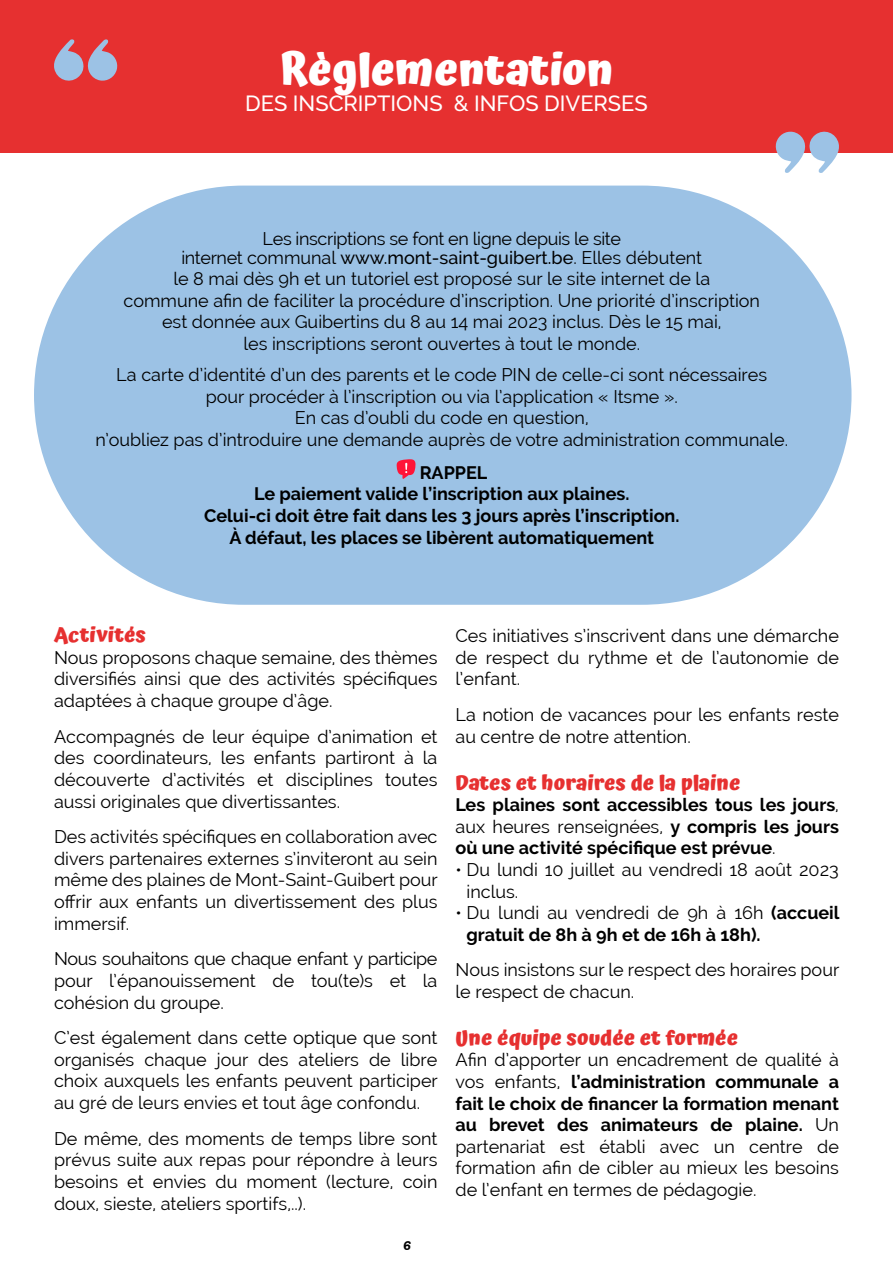
<style>
.page{position:relative;width:893px;height:1263px;background:#fff}
.page>*{position:absolute;margin:0;border:0;box-sizing:border-box;transform-origin:0 0}
.t1{font:700 44.7px "Atma";color:#fff}
.t2{font:500 21.9px "Raleway";color:#fff}
.t3{font:700 21px "Atma";color:#e63030}
.t4{font:18px/21.6px "Raleway";color:#000;text-align:justify}
.t5{font:700 18px/21.6px "Raleway";color:#000;text-align:justify}
.t6{font:18px/18.6px "Raleway";letter-spacing:-.02em;color:#000;text-align:center}
.t7{font:15px "Pacifico";color:#000}
.s1{font-weight:500}
.s2{font-weight:400}
.s3{font-weight:700}
</style>
<div class="page">
<div style="left:34px;top:186px;width:817px;height:419px;background:#9cc2e5;border-radius:210px"></div>
<svg style="left:397px;top:459px;width:19px;height:20px"></svg>
<div style="left:0;top:0;width:893px;height:152px;background:#e63030"></div>
<svg style="left:54px;top:39px;width:64px;height:42px"></svg>
<svg style="left:774px;top:131px;width:65px;height:42px"></svg>
<h1 class="t1" style="left:279px;top:44px;width:336px">Règlementation</h1>
<p class="t2" style="left:245px;top:91px;width:404px">DES INSCRIPTIONS &amp; INFOS DIVERSES</p>
<p class="t6" style="left:181px;top:229px;width:522px">Les inscriptions se font en ligne depuis le site<br>internet communal <span class="s1">www.mont-saint-guibert.be</span>. Elles débutent</p>
<p class="t4" style="left:124px;top:268px;width:638px;text-align:center">le 8 mai dès 9h et un tutoriel est proposé sur le site internet de la<br>commune afin de faciliter la procédure d’inscription. Une priorité d’inscription est donnée aux Guibertins du 8 au 14 mai 2023 inclus. Dès le 15 mai,<br>les inscriptions seront ouvertes à tout le monde.</p>
<p class="t4" style="left:95px;top:364px;width:694px;text-align:center">La carte d’identité d’un des parents et le code PIN de celle-ci sont nécessaires pour procéder à l’inscription ou via l’application « Itsme ».<br>En cas d’oubli du code en question,<br>n’oubliez pas d’introduire une demande auprès de votre administration communale.</p>
<p class="t5" style="left:420px;top:462px;width:69px">RAPPEL</p>
<p class="t5" style="left:254px;top:483px;width:377px">Le paiement valide l’inscription aux plaines.</p>
<p class="t5" style="left:204px;top:505px;width:477px">Celui-ci doit être fait dans les 3 jours après l’inscription.</p>
<p class="t5" style="left:229px;top:527px;width:426px">À défaut, les places se libèrent automatiquement</p>
<p class="t3" style="left:54px;top:623px;width:94px">Activités</p>
<p class="t4" style="left:54px;top:647px;width:385px">Nous proposons chaque semaine, des thèmes diversifiés ainsi que des activités spécifiques adaptées à chaque groupe d’âge.</p>
<p class="t4" style="left:54px;top:725px;width:385px">Accompagnés de leur équipe d’animation et des coordinateurs, les enfants partiront à la découverte d’activités et disciplines toutes aussi originales que divertissantes.</p>
<p class="t4" style="left:54px;top:826px;width:385px">Des activités spécifiques en collaboration avec divers partenaires externes s’inviteront au sein même des plaines de Mont-Saint-Guibert pour offrir aux enfants un divertissement des plus immersif.</p>
<p class="t4" style="left:54px;top:948px;width:385px">Nous souhaitons que chaque enfant y participe pour l’épanouissement de tou(te)s et la cohésion du groupe.</p>
<p class="t4" style="left:54px;top:1027px;width:385px">C’est également dans cette optique que sont organisés chaque jour des ateliers de libre choix auxquels les enfants peuvent participer au gré de leurs envies et tout âge confondu.</p>
<p class="t4" style="left:54px;top:1127px;width:385px">De même, des moments de temps libre sont prévus suite aux repas pour répondre à leurs besoins et envies du moment (lecture, coin doux, sieste, ateliers sportifs,..).</p>
<p class="t7" style="left:403px;top:1236px;width:10px">6</p>
<p class="t4" style="left:455px;top:625px;width:385px">Ces initiatives s’inscrivent dans une démarche de respect du rythme et de l’autonomie de l’enfant.</p>
<p class="t4" style="left:455px;top:704px;width:385px">La notion de vacances pour les enfants reste au centre de notre attention.</p>
<p class="t3" style="left:455px;top:770px;width:286px">Dates et horaires de la plaine</p>
<p class="t5" style="left:455px;top:794px;width:385px">Les plaines sont accessibles tous les jours<span class="s2">, aux heures renseignées,</span> y compris les jours où une activité spécifique est prévue<span class="s2">.</span></p>
<p class="t4" style="left:466px;top:859px;width:374px;text-indent:-11px">• Du lundi 10 juillet au vendredi 18 août 2023 inclus.</p>
<p class="t5" style="left:466px;top:902px;width:375px;text-indent:-11px"><span class="s2">• Du lundi au vendredi de 9h à 16h</span> (accueil gratuit de 8h à 9h et de 16h à 18h).</p>
<p class="t4" style="left:455px;top:959px;width:385px">Nous insistons sur le respect des horaires pour le respect de chacun.</p>
<p class="t3" style="left:455px;top:1025px;width:284px">Une équipe soudée et formée</p>
<p class="t4" style="left:455px;top:1049px;width:385px">Afin d’apporter un encadrement de qualité à vos enfants, <span class="s3">l’administration communale a fait le choix de financer la formation menant au brevet des animateurs de plaine.</span> Un partenariat est établi avec un centre de formation afin de cibler au mieux les besoins de l’enfant en termes de pédagogie.</p>
</div>
